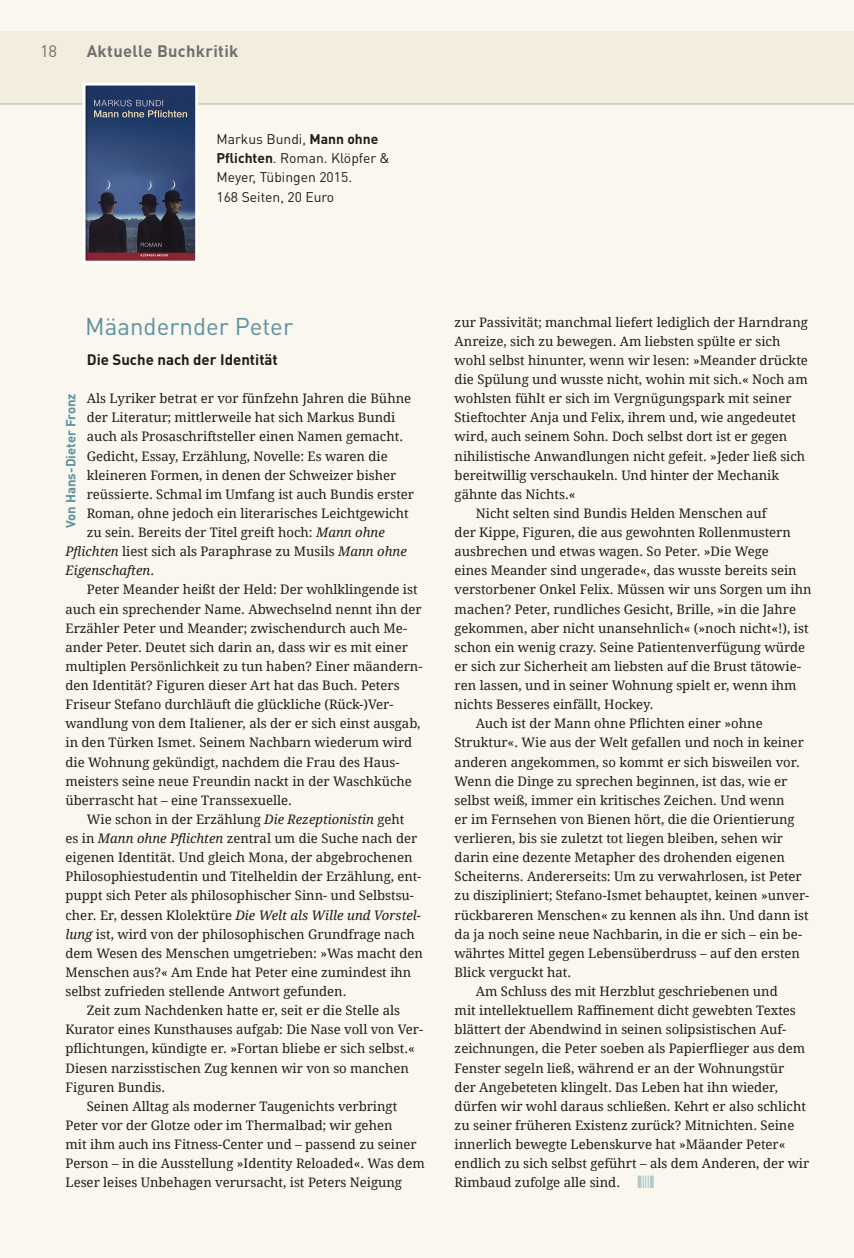
<style>
.page{position:relative;width:854px;height:1258px;background:#fff}
.page>*{position:absolute;margin:0;border:0;box-sizing:border-box;transform-origin:0 0}
.t1{font:24px "DINOT";color:#5b91a0}
.t2{font:700 16.5px "DINOT";letter-spacing:.02em;color:#70706f}
.t3{font:16.5px "DINOT";color:#70706f}
.t4{font:700 15px "DINOT";color:#1d1d1b}
.t5{font:13.8px/19px "DINOT";color:#1d1d1b}
.t6{font:13.2px "Droid Serif";color:#1d1d1b}
.t7{font:italic 13.2px "Droid Serif";color:#1d1d1b}
.t8{font:700 13.2px "DINOT";color:#5b91a0}
.s1{font-weight:700}
.s2{font-style:italic}
.s3{font-style:normal}
</style>
<div class="page">
<div style="left:0;top:0;width:848px;height:1258px;background:#faf7ef"></div>
<div style="left:0;top:32px;width:848px;height:72px;background:#f3edde"></div>
<hr style="left:0;top:104px;width:848px;height:1px;background:#b2b2b2">
<img style="left:87px;top:87px;width:107px;height:173px">
<div style="left:83px;top:83px;width:115px;height:181px;border:3px solid #fff"></div>
<div style="left:848px;top:0;width:6px;height:1258px;background:#faf7ef"></div>
<div style="left:848px;top:32px;width:6px;height:72px;background:#f3edde"></div>
<p class="t3" style="left:40px;top:40px;width:19px">18</p>
<p class="t2" style="left:87px;top:40px;width:153px">Aktuelle Buchkritik</p>
<p class="t5" style="left:216px;top:129px;width:175px">Markus Bundi, <span class="s1">Mann ohne<br>Pflichten</span>. Roman. Klöpfer &amp;<br>Meyer, Tübingen 2015.<br>168 Seiten, 20 Euro</p>
<h1 class="t1" style="left:85px;top:310px;width:209px">Mäandernder Peter</h1>
<p class="t4" style="left:87px;top:349px;width:193px">Die Suche nach der Identität</p>
<p class="t6" style="left:87px;top:390px;width:326px">Als Lyriker betrat er vor fünfzehn Jahren die Bühne</p>
<p class="t6" style="left:87px;top:409px;width:310px">der Literatur; mittlerweile hat sich Markus Bundi</p>
<p class="t6" style="left:87px;top:428px;width:318px">auch als Prosaschriftsteller einen Namen gemacht.</p>
<p class="t6" style="left:87px;top:448px;width:302px">Gedicht, Essay, Erzählung, Novelle: Es waren die</p>
<p class="t6" style="left:87px;top:467px;width:311px">kleineren Formen, in denen der Schweizer bisher</p>
<p class="t6" style="left:87px;top:486px;width:329px">reüssierte. Schmal im Umfang ist auch Bundis erster</p>
<p class="t6" style="left:87px;top:505px;width:323px">Roman, ohne jedoch ein literarisches Leichtgewicht</p>
<p class="t6" style="left:87px;top:524px;width:300px">zu sein. Bereits der Titel greift hoch: <span class="s2">Mann ohne</span></p>
<p class="t6" style="left:66px;top:543px;width:343px"><span class="s2">Pflichten</span> liest sich als Paraphrase zu Musils <span class="s2">Mann ohne</span></p>
<p class="t7" style="left:66px;top:562px;width:90px">Eigenschaften<span class="s3">.</span></p>
<p class="t6" style="left:87px;top:581px;width:332px">Peter Meander heißt der Held: Der wohlklingende ist</p>
<p class="t6" style="left:66px;top:601px;width:358px">auch ein sprechender Name. Abwechselnd nennt ihn der</p>
<p class="t6" style="left:66px;top:620px;width:343px">Erzähler Peter und Meander; zwischendurch auch Me-</p>
<p class="t6" style="left:66px;top:639px;width:344px">ander Peter. Deutet sich darin an, dass wir es mit einer</p>
<p class="t6" style="left:66px;top:658px;width:358px">multiplen Persönlichkeit zu tun haben? Einer mäandern-</p>
<p class="t6" style="left:66px;top:677px;width:336px">den Identität? Figuren dieser Art hat das Buch. Peters</p>
<p class="t6" style="left:66px;top:696px;width:329px">Friseur Stefano durchläuft die glückliche (Rück-)Ver-</p>
<p class="t6" style="left:66px;top:715px;width:356px">wandlung von dem Italiener, als der er sich einst ausgab,</p>
<p class="t6" style="left:66px;top:734px;width:348px">in den Türken Ismet. Seinem Nachbarn wiederum wird</p>
<p class="t6" style="left:66px;top:754px;width:336px">die Wohnung gekündigt, nachdem die Frau des Haus-</p>
<p class="t6" style="left:66px;top:773px;width:348px">meisters seine neue Freundin nackt in der Waschküche</p>
<p class="t6" style="left:66px;top:792px;width:228px">überrascht hat – eine Transsexuelle.</p>
<p class="t6" style="left:87px;top:811px;width:319px">Wie schon in der Erzählung <span class="s2">Die Rezeptionistin</span> geht</p>
<p class="t6" style="left:66px;top:830px;width:353px">es in <span class="s2">Mann ohne Pflichten</span> zentral um die Suche nach der</p>
<p class="t6" style="left:66px;top:849px;width:348px">eigenen Identität. Und gleich Mona, der abgebrochenen</p>
<p class="t6" style="left:66px;top:868px;width:357px">Philosophiestudentin und Titelheldin der Erzählung, ent-</p>
<p class="t6" style="left:66px;top:887px;width:350px">puppt sich Peter als philosophischer Sinn- und Selbstsu-</p>
<p class="t7" style="left:66px;top:906px;width:357px"><span class="s3">cher. Er, dessen Klolektüre</span> Die Welt als Wille und Vorstel-</p>
<p class="t6" style="left:66px;top:926px;width:351px"><span class="s2">lung</span> ist, wird von der philosophischen Grundfrage nach</p>
<p class="t6" style="left:66px;top:945px;width:359px">dem Wesen des Menschen umgetrieben: »Was macht den</p>
<p class="t6" style="left:66px;top:964px;width:347px">Menschen aus?« Am Ende hat Peter eine zumindest ihn</p>
<p class="t6" style="left:66px;top:983px;width:282px">selbst zufrieden stellende Antwort gefunden.</p>
<p class="t6" style="left:87px;top:1002px;width:315px">Zeit zum Nachdenken hatte er, seit er die Stelle als</p>
<p class="t6" style="left:66px;top:1021px;width:359px">Kurator eines Kunsthauses aufgab: Die Nase voll von Ver-</p>
<p class="t6" style="left:66px;top:1040px;width:351px">pflichtungen, kündigte er. »Fortan bliebe er sich selbst.«</p>
<p class="t6" style="left:66px;top:1059px;width:345px">Diesen narzisstischen Zug kennen wir von so manchen</p>
<p class="t6" style="left:66px;top:1079px;width:101px">Figuren Bundis.</p>
<p class="t6" style="left:87px;top:1098px;width:312px">Seinen Alltag als moderner Taugenichts verbringt</p>
<p class="t6" style="left:66px;top:1117px;width:328px">Peter vor der Glotze oder im Thermalbad; wir gehen</p>
<p class="t6" style="left:66px;top:1136px;width:353px">mit ihm auch ins Fitness-Center und – passend zu seiner</p>
<p class="t6" style="left:66px;top:1155px;width:361px">Person – in die Ausstellung »Identity Reloaded«. Was dem</p>
<p class="t6" style="left:66px;top:1174px;width:338px">Leser leises Unbehagen verursacht, ist Peters Neigung</p>
<p class="t8" style="left:62px;top:528px;width:136px;rotate:-90deg">Von Hans-Dieter Fronz</p>
<p class="t6" style="left:455px;top:314px;width:355px">zur Passivität; manchmal liefert lediglich der Harndrang</p>
<p class="t6" style="left:455px;top:333px;width:327px">Anreize, sich zu bewegen. Am liebsten spülte er sich</p>
<p class="t6" style="left:455px;top:352px;width:355px">wohl selbst hinunter, wenn wir lesen: »Meander drückte</p>
<p class="t6" style="left:455px;top:371px;width:355px">die Spülung und wusste nicht, wohin mit sich.« Noch am</p>
<p class="t6" style="left:455px;top:390px;width:338px">wohlsten fühlt er sich im Vergnügungspark mit seiner</p>
<p class="t6" style="left:455px;top:409px;width:343px">Stieftochter Anja und Felix, ihrem und, wie angedeutet</p>
<p class="t6" style="left:455px;top:428px;width:334px">wird, auch seinem Sohn. Doch selbst dort ist er gegen</p>
<p class="t6" style="left:455px;top:448px;width:352px">nihilistische Anwandlungen nicht gefeit. »Jeder ließ sich</p>
<p class="t6" style="left:455px;top:467px;width:326px">bereitwillig verschaukeln. Und hinter der Mechanik</p>
<p class="t6" style="left:455px;top:486px;width:122px">gähnte das Nichts.«</p>
<p class="t6" style="left:476px;top:505px;width:292px">Nicht selten sind Bundis Helden Menschen auf</p>
<p class="t6" style="left:455px;top:524px;width:338px">der Kippe, Figuren, die aus gewohnten Rollenmustern</p>
<p class="t6" style="left:455px;top:543px;width:316px">ausbrechen und etwas wagen. So Peter. »Die Wege</p>
<p class="t6" style="left:455px;top:562px;width:344px">eines Meander sind ungerade«, das wusste bereits sein</p>
<p class="t6" style="left:455px;top:581px;width:358px">verstorbener Onkel Felix. Müssen wir uns Sorgen um ihn</p>
<p class="t6" style="left:455px;top:601px;width:343px">machen? Peter, rundliches Gesicht, Brille, »in die Jahre</p>
<p class="t6" style="left:455px;top:620px;width:355px">gekommen, aber nicht unansehnlich« (»noch nicht«!), ist</p>
<p class="t6" style="left:455px;top:639px;width:352px">schon ein wenig crazy. Seine Patientenverfügung würde</p>
<p class="t6" style="left:455px;top:658px;width:348px">er sich zur Sicherheit am liebsten auf die Brust tätowie-</p>
<p class="t6" style="left:455px;top:677px;width:343px">ren lassen, und in seiner Wohnung spielt er, wenn ihm</p>
<p class="t6" style="left:455px;top:696px;width:201px">nichts Besseres einfällt, Hockey.</p>
<p class="t6" style="left:476px;top:715px;width:288px">Auch ist der Mann ohne Pflichten einer »ohne</p>
<p class="t6" style="left:455px;top:734px;width:351px">Struktur«. Wie aus der Welt gefallen und noch in keiner</p>
<p class="t6" style="left:455px;top:753px;width:347px">anderen angekommen, so kommt er sich bisweilen vor.</p>
<p class="t6" style="left:455px;top:773px;width:334px">Wenn die Dinge zu sprechen beginnen, ist das, wie er</p>
<p class="t6" style="left:455px;top:792px;width:332px">selbst weiß, immer ein kritisches Zeichen. Und wenn</p>
<p class="t6" style="left:455px;top:811px;width:341px">er im Fernsehen von Bienen hört, die die Orientierung</p>
<p class="t6" style="left:455px;top:830px;width:330px">verlieren, bis sie zuletzt tot liegen bleiben, sehen wir</p>
<p class="t6" style="left:455px;top:849px;width:332px">darin eine dezente Metapher des drohenden eigenen</p>
<p class="t6" style="left:455px;top:868px;width:349px">Scheiterns. Andererseits: Um zu verwahrlosen, ist Peter</p>
<p class="t6" style="left:455px;top:887px;width:356px">zu diszipliniert; Stefano-Ismet behauptet, keinen »unver-</p>
<p class="t6" style="left:455px;top:906px;width:356px">rückbareren Menschen« zu kennen als ihn. Und dann ist</p>
<p class="t6" style="left:455px;top:926px;width:349px">da ja noch seine neue Nachbarin, in die er sich – ein be-</p>
<p class="t6" style="left:455px;top:945px;width:347px">währtes Mittel gegen Lebensüberdruss – auf den ersten</p>
<p class="t6" style="left:455px;top:964px;width:118px">Blick verguckt hat.</p>
<p class="t6" style="left:476px;top:983px;width:303px">Am Schluss des mit Herzblut geschriebenen und</p>
<p class="t6" style="left:455px;top:1002px;width:343px">mit intellektuellem Raffinement dicht gewebten Textes</p>
<p class="t6" style="left:455px;top:1021px;width:333px">blättert der Abendwind in seinen solipsistischen Auf-</p>
<p class="t6" style="left:455px;top:1040px;width:352px">zeichnungen, die Peter soeben als Papierflieger aus dem</p>
<p class="t6" style="left:455px;top:1059px;width:331px">Fenster segeln ließ, während er an der Wohnungstür</p>
<p class="t6" style="left:455px;top:1079px;width:325px">der Angebeteten klingelt. Das Leben hat ihn wieder,</p>
<p class="t6" style="left:455px;top:1098px;width:353px">dürfen wir wohl daraus schließen. Kehrt er also schlicht</p>
<p class="t6" style="left:455px;top:1117px;width:341px">zu seiner früheren Existenz zurück? Mitnichten. Seine</p>
<p class="t6" style="left:455px;top:1136px;width:332px">innerlich bewegte Lebenskurve hat »Mäander Peter«</p>
<p class="t6" style="left:455px;top:1155px;width:356px">endlich zu sich selbst geführt – als dem Anderen, der wir</p>
<p class="t6" style="left:455px;top:1174px;width:167px">Rimbaud zufolge alle sind.</p>
</div>
